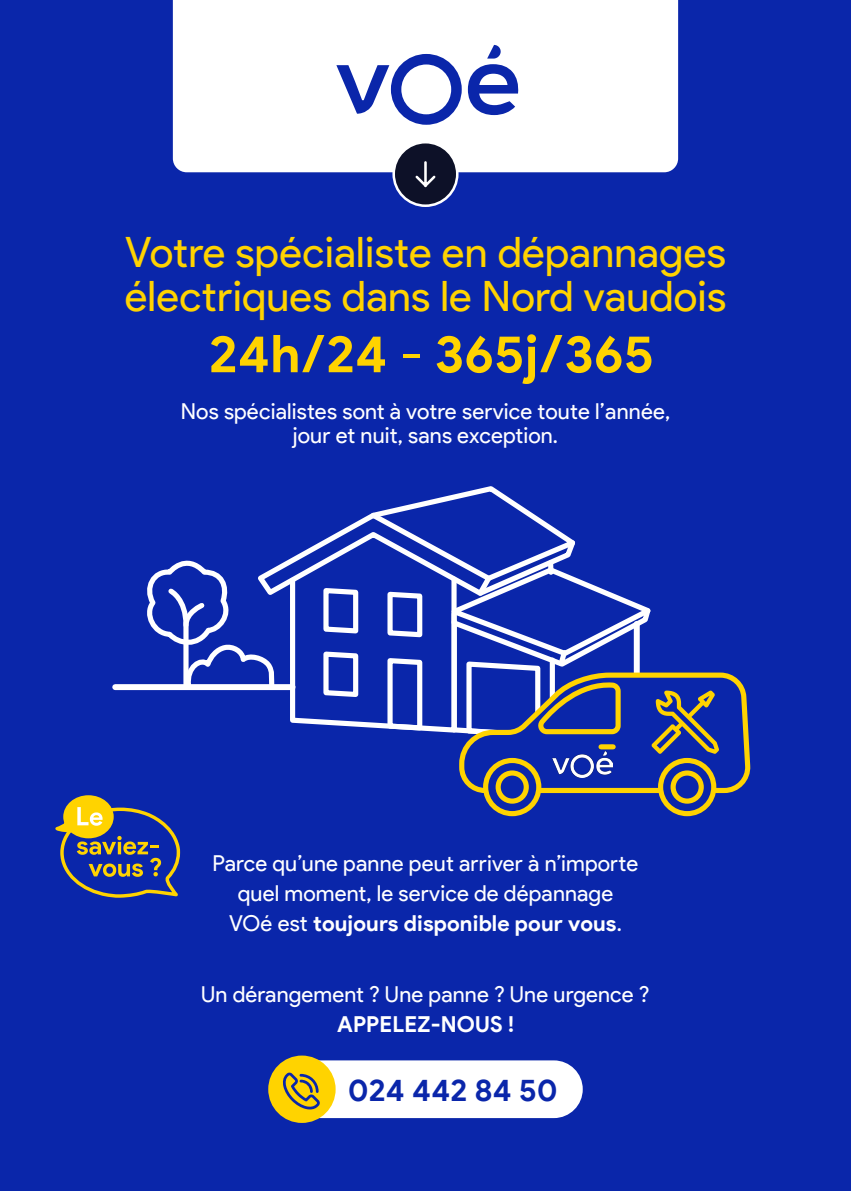
<style>
.page{position:relative;width:851px;height:1191px;background:#fff}
.page>*{position:absolute;margin:0;border:0;box-sizing:border-box;transform-origin:0 0}
.t1{font:700 52px "Product Sans";letter-spacing:.01em;color:#ffd300}
.t2{font:42px/44px "Product Sans";letter-spacing:.005em;color:#ffd300}
.t3{font:700 30.8px "Product Sans";letter-spacing:.01em;color:#0a26aa}
.t4{font:22px/30px "Product Sans";letter-spacing:.01em;color:#fff;text-align:center}
.t5{font:700 22px "Product Sans";letter-spacing:.01em;color:#fff}
.s1{font-weight:400}
.s2{font-weight:700}
</style>
<div class="page">
<div style="left:0;top:0;width:850px;height:1191px;background:#0a26aa"></div>
<div style="left:173px;top:0;width:505px;height:172px;background:#fff"></div>
<svg style="left:55px;top:486px;width:696px;height:412px"></svg>
<svg style="left:336px;top:45px;width:182px;height:80px"></svg>
<div style="left:393px;top:142px;width:64px;height:64px;background:#0d1128;border-radius:50%"></div>
<div style="left:392px;top:141px;width:66px;height:66px;border:3px solid #fff;border-radius:50%"></div>
<svg style="left:415px;top:161px;width:21px;height:27px"></svg>
<div style="left:268px;top:1055px;width:67px;height:68px;background:#ffd300;border-radius:50%"></div>
<svg style="left:282px;top:1060px;width:300px;height:58px"></svg>
<h2 class="t2" style="left:125px;top:231px;width:603px">Votre spécialiste en dépannages électriques dans le Nord vaudois</h2>
<h1 class="t1" style="left:209px;top:322px;width:446px">24h/24 <span class="s1">-</span> 365j/365</h1>
<p class="t4" style="left:181px;top:400px;width:491px;line-height:24px">Nos spécialistes sont à votre service toute l’année, jour et nuit, sans exception.</p>
<p class="t4" style="left:212px;top:848px;width:427px">Parce qu’une panne peut arriver à n’importe quel moment, le service de dépannage<br>VOé est <span class="s2">toujours disponible pour vous</span>.</p>
<p class="t4" style="left:201px;top:980px;width:450px">Un dérangement ? Une panne ? Une urgence ?</p>
<p class="t5" style="left:337px;top:1011px;width:178px">APPELEZ-NOUS !</p>
<h3 class="t3" style="left:348px;top:1071px;width:210px">024 442 84 50</h3>
</div>
